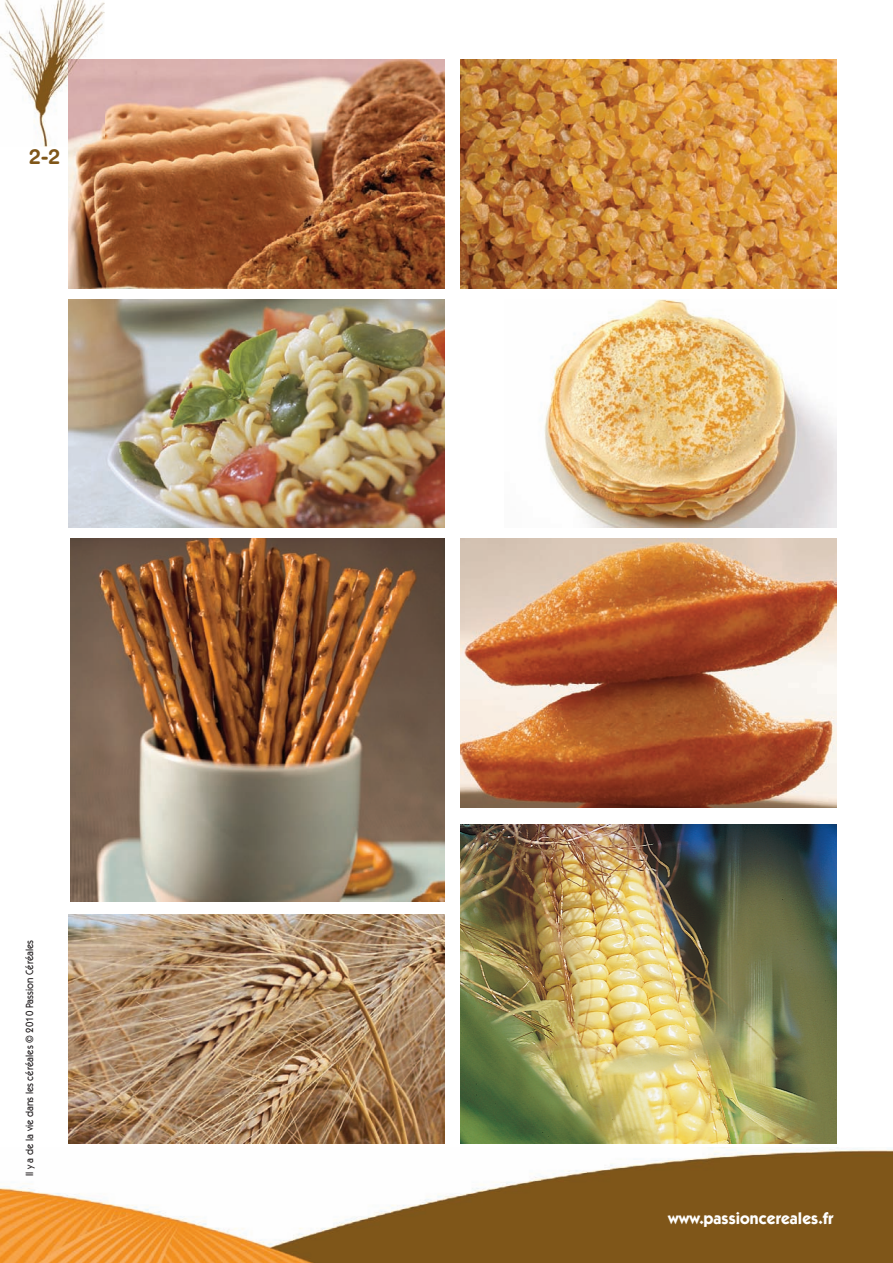
<style>
.page{position:relative;width:893px;height:1263px;background:#fff}
.page>*{position:absolute;margin:0;border:0;box-sizing:border-box;transform-origin:0 0}
.t1{font:700 21px "Helvetica Rounded";color:#7f5619;scale:.92 1}
.t2{font:700 16.5px "Itc Kabel";letter-spacing:.005em;color:#fff;scale:.96 1}
.t3{font:500 10.5px "Itc Kabel";color:#231f20;scale:.92 1}
</style>
<div class="page">
<img style="left:0;top:1147px;width:893px;height:116px">
<img style="left:69px;top:60px;width:376px;height:228px">
<img style="left:460px;top:60px;width:376px;height:228px">
<img style="left:69px;top:299px;width:376px;height:229px">
<img style="left:544px;top:299px;width:292px;height:229px">
<img style="left:69px;top:915px;width:376px;height:228px">
<img style="left:460px;top:825px;width:376px;height:318px">
<img style="left:71px;top:539px;width:374px;height:362px">
<img style="left:460px;top:539px;width:376px;height:269px">
<img style="left:0;top:0;width:105px;height:147px">
<img style="left:69px;top:60px;width:36px;height:87px">
<h1 class="t1" style="left:29px;top:149px;width:35px">2-2</h1>
<p class="t3" style="left:26px;top:1176px;width:259px;rotate:-90deg">Il y a de la vie dans les céréales © 2010 Passion Céréales</p>
<h2 class="t2" style="left:668px;top:1212px;width:174px">www.passioncereales.fr</h2>
</div>
